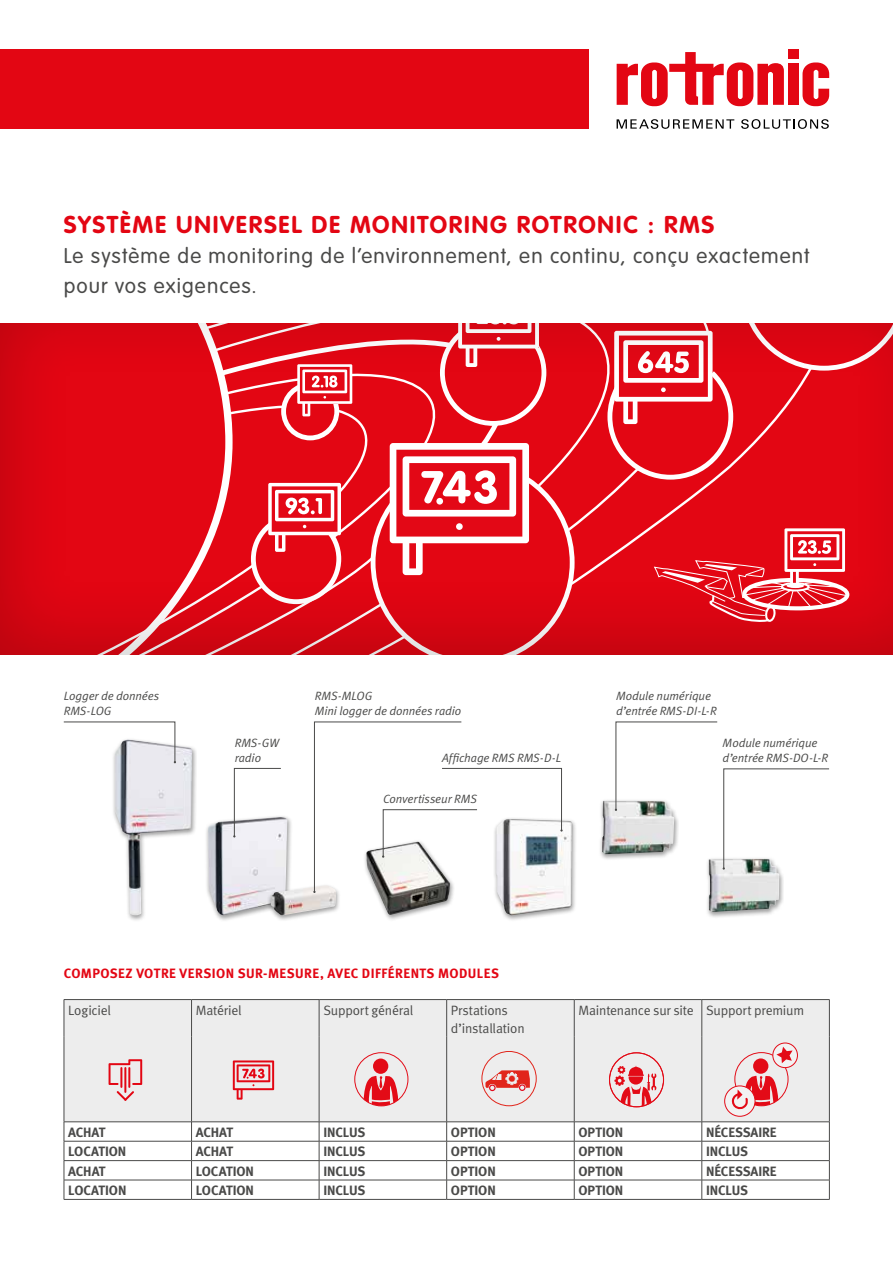
<style>
.page{position:relative;width:893px;height:1263px;background:#fff}
.page>*{position:absolute;margin:0;border:0;box-sizing:border-box;transform-origin:0 0}
.t1{font:700 24px "VAG Rounded LT";letter-spacing:.07em;color:#e30613}
.t2{font:300 21px/30px "VAG Rounded LT";letter-spacing:.05em;color:#4a4a49}
.t3{font:13.5px "Meta Bold LF";letter-spacing:-.01em;color:#4a4a49}
.t4{font:13.5px/18px "Meta Normal LF";letter-spacing:-.015em;color:#4a4a49}
.t5{font:13.5px "Meta Bold LF";letter-spacing:.035em;color:#e30613}
.t6{font:italic 12px/15px "Meta Normal LF";letter-spacing:-.005em;color:#4a4a49}
</style>
<div class="page">
<div style="left:0;top:322px;width:893px;height:333px;background:#000;opacity:.2"></div>
<div style="left:204px;top:815px;width:88px;height:107px;background:#000;opacity:.4"></div>
<img style="left:208px;top:817px;width:79px;height:98px">
<div style="left:493px;top:817px;width:85px;height:105px;background:#000;opacity:.4"></div>
<img style="left:496px;top:819px;width:76px;height:96px">
<div style="left:267px;top:883px;width:74px;height:39px;background:#000;opacity:.4"></div>
<img style="left:270px;top:885px;width:66px;height:30px">
<div style="left:111px;top:737px;width:86px;height:185px;background:#000;opacity:.4"></div>
<img style="left:115px;top:739px;width:77px;height:176px">
<svg style="left:654px;top:528px;width:195px;height:94px;background:#e63640"></svg>
<div style="left:65px;top:1000px;width:764px;height:121px;background:#ededed"></div>
<hr style="left:64px;top:999px;width:128px;height:1px;background:#4a4a49">
<hr style="left:64px;top:1000px;width:1px;height:37px;background:#4a4a49">
<hr style="left:192px;top:999px;width:127px;height:1px;background:#4a4a49">
<hr style="left:191px;top:1000px;width:1px;height:37px;background:#4a4a49">
<hr style="left:319px;top:999px;width:128px;height:1px;background:#4a4a49">
<hr style="left:447px;top:999px;width:127px;height:1px;background:#4a4a49">
<hr style="left:574px;top:999px;width:128px;height:1px;background:#4a4a49">
<hr style="left:702px;top:999px;width:128px;height:1px;background:#4a4a49">
<hr style="left:829px;top:1000px;width:1px;height:37px;background:#4a4a49">
<hr style="left:319px;top:1000px;width:1px;height:37px;background:#4a4a49">
<svg style="left:64px;top:1122px;width:1px;height:77px"></svg>
<svg style="left:191px;top:1122px;width:1px;height:77px"></svg>
<svg style="left:829px;top:1122px;width:1px;height:77px"></svg>
<hr style="left:64px;top:1199px;width:128px;height:1px;background:#4a4a49">
<hr style="left:64px;top:1037px;width:1px;height:84px;background:#4a4a49">
<hr style="left:829px;top:1037px;width:1px;height:84px;background:#4a4a49">
<hr style="left:64px;top:1121px;width:128px;height:1px;background:#4a4a49">
<hr style="left:192px;top:1121px;width:127px;height:1px;background:#4a4a49">
<hr style="left:319px;top:1121px;width:128px;height:1px;background:#4a4a49">
<hr style="left:447px;top:1121px;width:127px;height:1px;background:#4a4a49">
<hr style="left:574px;top:1121px;width:128px;height:1px;background:#4a4a49">
<hr style="left:702px;top:1121px;width:128px;height:1px;background:#4a4a49">
<hr style="left:192px;top:1141px;width:127px;height:1px;background:#4a4a49">
<hr style="left:319px;top:1141px;width:128px;height:1px;background:#4a4a49">
<hr style="left:447px;top:1141px;width:127px;height:1px;background:#4a4a49">
<hr style="left:574px;top:1141px;width:128px;height:1px;background:#4a4a49">
<hr style="left:319px;top:1160px;width:128px;height:1px;background:#4a4a49">
<hr style="left:447px;top:1160px;width:127px;height:1px;background:#4a4a49">
<hr style="left:574px;top:1160px;width:128px;height:1px;background:#4a4a49">
<hr style="left:702px;top:1160px;width:128px;height:1px;background:#4a4a49">
<hr style="left:319px;top:1180px;width:128px;height:1px;background:#4a4a49">
<hr style="left:447px;top:1180px;width:127px;height:1px;background:#4a4a49">
<hr style="left:574px;top:1180px;width:128px;height:1px;background:#4a4a49">
<hr style="left:319px;top:1199px;width:128px;height:1px;background:#4a4a49">
<hr style="left:447px;top:1199px;width:127px;height:1px;background:#4a4a49">
<hr style="left:574px;top:1199px;width:128px;height:1px;background:#4a4a49">
<hr style="left:446px;top:1000px;width:1px;height:37px;background:#4a4a49">
<hr style="left:574px;top:1000px;width:1px;height:37px;background:#4a4a49">
<hr style="left:702px;top:1000px;width:1px;height:37px;background:#4a4a49">
<hr style="left:191px;top:1037px;width:1px;height:84px;background:#4a4a49">
<hr style="left:319px;top:1037px;width:1px;height:84px;background:#4a4a49">
<hr style="left:446px;top:1037px;width:1px;height:84px;background:#4a4a49">
<hr style="left:574px;top:1037px;width:1px;height:84px;background:#4a4a49">
<hr style="left:702px;top:1037px;width:1px;height:84px;background:#4a4a49">
<hr style="left:64px;top:1141px;width:128px;height:1px;background:#4a4a49">
<hr style="left:702px;top:1141px;width:128px;height:1px;background:#4a4a49">
<hr style="left:64px;top:1160px;width:128px;height:1px;background:#4a4a49">
<hr style="left:192px;top:1160px;width:127px;height:1px;background:#4a4a49">
<hr style="left:64px;top:1180px;width:128px;height:1px;background:#4a4a49">
<hr style="left:192px;top:1180px;width:127px;height:1px;background:#4a4a49">
<hr style="left:192px;top:1199px;width:127px;height:1px;background:#4a4a49">
<svg style="left:319px;top:1122px;width:1px;height:77px"></svg>
<svg style="left:446px;top:1122px;width:1px;height:77px"></svg>
<svg style="left:574px;top:1122px;width:1px;height:77px"></svg>
<hr style="left:702px;top:1180px;width:128px;height:1px;background:#4a4a49">
<svg style="left:702px;top:1122px;width:1px;height:77px"></svg>
<hr style="left:702px;top:1199px;width:128px;height:1px;background:#4a4a49">
<svg style="left:109px;top:1059px;width:33px;height:26px"></svg>
<svg style="left:117px;top:1091px;width:17px;height:10px"></svg>
<hr style="left:124px;top:1067px;width:2px;height:26px;background:#e30613">
<hr style="left:120px;top:1067px;width:2px;height:21px;background:#e30613">
<hr style="left:128px;top:1067px;width:2px;height:21px;background:#e30613">
<svg style="left:233px;top:1060px;width:41px;height:39px;background:#e9969b"></svg>
<div style="left:354px;top:1052px;width:54px;height:54px;border:1px solid #e30b17;border-radius:50%"></div>
<div style="left:373px;top:1058px;width:15px;height:16px;background:#e30b17;border-radius:50%"></div>
<svg style="left:363px;top:1074px;width:36px;height:32px"></svg>
<div style="left:481px;top:1051px;width:56px;height:55px;border:1px solid #e1251b;border-radius:27px"></div>
<svg style="left:485px;top:1070px;width:45px;height:22px"></svg>
<svg style="left:614px;top:1065px;width:43px;height:42px;background:#e9959a"></svg>
<div style="left:609px;top:1052px;width:55px;height:55px;border:1px solid #e30b17;border-radius:50%"></div>
<div style="left:734px;top:1052px;width:54px;height:54px;border:1px solid #e30b17;border-radius:50%"></div>
<div style="left:753px;top:1058px;width:15px;height:16px;background:#e30b17;border-radius:50%"></div>
<div style="left:725px;top:1086px;width:30px;height:30px;background:#f2f2f2;border-radius:50%"></div>
<div style="left:724px;top:1085px;width:31px;height:32px;border:1px solid #e30b17;border-radius:50%"></div>
<div style="left:773px;top:1043px;width:24px;height:24px;background:#f2f2f2;border-radius:50%"></div>
<div style="left:772px;top:1042px;width:26px;height:26px;border:1px solid #e30b17;border-radius:50%"></div>
<svg style="left:776px;top:1047px;width:16px;height:16px"></svg>
<svg style="left:732px;top:1074px;width:47px;height:37px"></svg>
<div style="left:362px;top:839px;width:93px;height:82px;background:#000;opacity:.4"></div>
<img style="left:366px;top:893px;width:84px;height:22px">
<div style="left:599px;top:798px;width:80px;height:63px;background:#000;opacity:.4"></div>
<img style="left:602px;top:800px;width:13px;height:54px">
<div style="left:705px;top:856px;width:79px;height:62px;background:#000;opacity:.4"></div>
<img style="left:709px;top:870px;width:70px;height:42px">
<svg style="left:233px;top:768px;width:48px;height:69px"></svg>
<svg style="left:615px;top:721px;width:214px;height:149px"></svg>
<svg style="left:63px;top:721px;width:113px;height:42px"></svg>
<svg style="left:313px;top:721px;width:250px;height:172px"></svg>
<div style="left:0;top:49px;width:588px;height:80px;background:#e30613"></div>
<div style="left:788px;top:64px;width:10px;height:41px;background:#e30613"></div>
<svg style="left:802px;top:62px;width:27px;height:44px"></svg>
<div style="left:788px;top:49px;width:10px;height:10px;background:#e30613"></div>
<svg style="left:617px;top:52px;width:167px;height:54px"></svg>
<svg style="left:617px;top:119px;width:117px;height:10px"></svg>
<svg style="left:741px;top:119px;width:88px;height:10px"></svg>
<h1 class="t1" style="left:64px;top:210px;width:652px">SYSTÈME UNIVERSEL DE MONITORING ROTRONIC : RMS</h1>
<h2 class="t2" style="left:64px;top:241px;width:747px">Le système de monitoring de l’environnement, en continu, conçu exactement pour vos exigences.</h2>
<p class="t6" style="left:64px;top:688px;width:97px">Logger de données<br>RMS-LOG</p>
<p class="t6" style="left:235px;top:735px;width:46px">RMS-GW radio</p>
<p class="t6" style="left:315px;top:688px;width:148px">RMS-MLOG<br>Mini logger de données radio</p>
<p class="t6" style="left:442px;top:750px;width:121px">Affichage RMS RMS-D-L</p>
<p class="t6" style="left:383px;top:791px;width:95px">Convertisseur RMS</p>
<p class="t6" style="left:616px;top:688px;width:102px">Module numérique d’entrée RMS-DI-L-R</p>
<p class="t6" style="left:723px;top:735px;width:107px">Module numérique d’entrée RMS-DO-L-R</p>
<p class="t5" style="left:64px;top:965px;width:437px">COMPOSEZ VOTRE VERSION SUR-MESURE, AVEC DIFFÉRENTS MODULES</p>
<p class="t4" style="left:68px;top:1001px;width:44px">Logiciel</p>
<p class="t4" style="left:196px;top:1001px;width:47px">Matériel</p>
<p class="t4" style="left:323px;top:1001px;width:92px">Support général</p>
<p class="t4" style="left:451px;top:1001px;width:75px">Prstations d’installation</p>
<p class="t4" style="left:578px;top:1001px;width:227px">Maintenance sur site Support premium</p>
<p class="t3" style="left:68px;top:1124px;width:39px">ACHAT</p>
<p class="t3" style="left:196px;top:1124px;width:39px">ACHAT</p>
<p class="t3" style="left:323px;top:1124px;width:43px">INCLUS</p>
<p class="t3" style="left:451px;top:1124px;width:46px">OPTION</p>
<p class="t3" style="left:578px;top:1124px;width:46px">OPTION</p>
<p class="t3" style="left:706px;top:1124px;width:72px">NÉCESSAIRE</p>
<p class="t3" style="left:68px;top:1143px;width:60px">LOCATION</p>
<p class="t3" style="left:196px;top:1143px;width:39px">ACHAT</p>
<p class="t3" style="left:323px;top:1143px;width:43px">INCLUS</p>
<p class="t3" style="left:451px;top:1143px;width:46px">OPTION</p>
<p class="t3" style="left:578px;top:1143px;width:46px">OPTION</p>
<p class="t3" style="left:706px;top:1143px;width:43px">INCLUS</p>
<p class="t3" style="left:68px;top:1162px;width:39px">ACHAT</p>
<p class="t3" style="left:196px;top:1162px;width:60px">LOCATION</p>
<p class="t3" style="left:323px;top:1162px;width:43px">INCLUS</p>
<p class="t3" style="left:451px;top:1162px;width:46px">OPTION</p>
<p class="t3" style="left:578px;top:1162px;width:46px">OPTION</p>
<p class="t3" style="left:706px;top:1162px;width:72px">NÉCESSAIRE</p>
<p class="t3" style="left:68px;top:1182px;width:60px">LOCATION</p>
<p class="t3" style="left:196px;top:1182px;width:60px">LOCATION</p>
<p class="t3" style="left:323px;top:1182px;width:43px">INCLUS</p>
<p class="t3" style="left:451px;top:1182px;width:46px">OPTION</p>
<p class="t3" style="left:579px;top:1182px;width:46px">OPTION</p>
<p class="t3" style="left:706px;top:1182px;width:43px">INCLUS</p>
</div>
